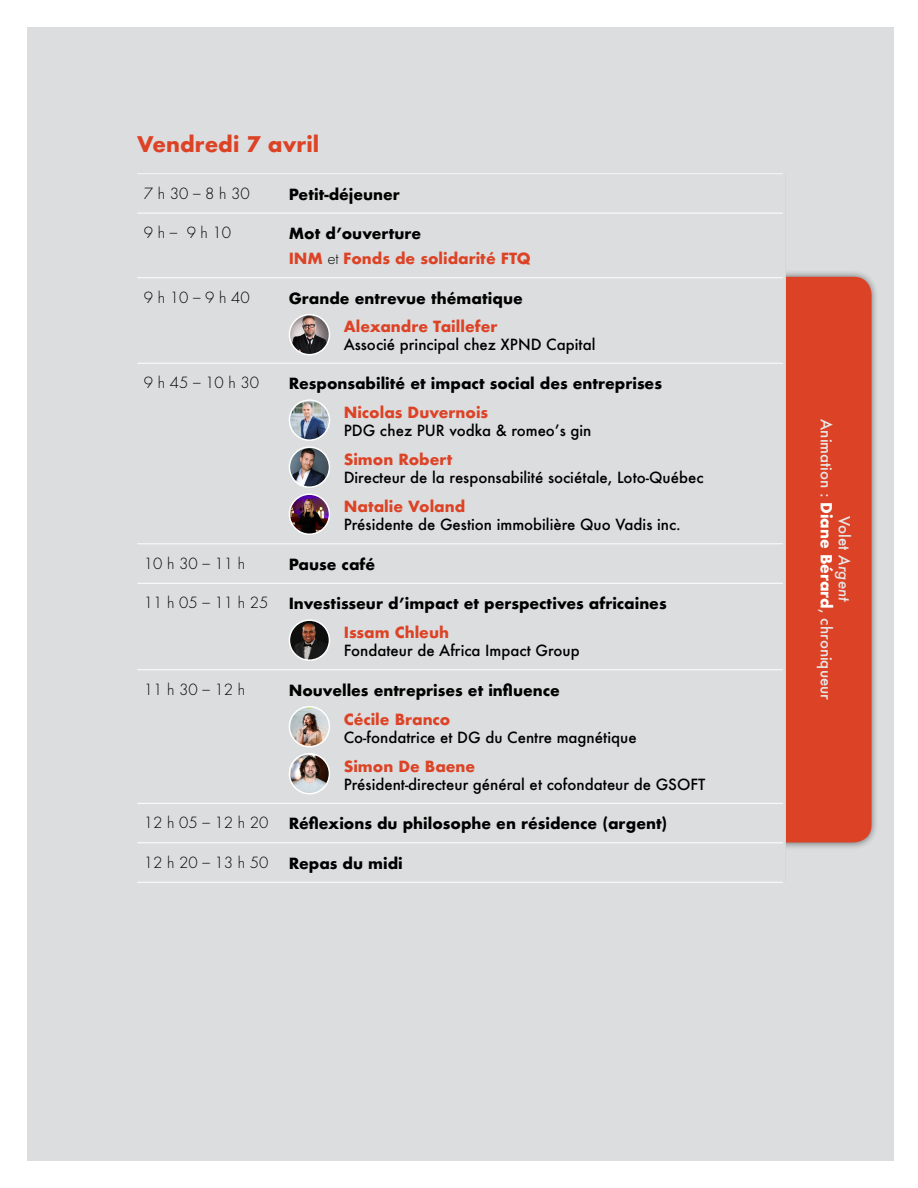
<style>
.page{position:relative;width:918px;height:1188px;background:#fff}
.page>*{position:absolute;margin:0;border:0;box-sizing:border-box;transform-origin:0 0}
.t1{font:700 21px "Futura";color:#dc4326}
.t2{font:500 15px "Futura";color:#000}
.t3{font:700 15px "Futura";color:#000}
.t4{font:700 15px/25.2px "Futura";color:#dc4326}
.t5{font:300 15px "Futura";color:#000}
.t6{font:500 15px/18px "Futura";color:#e6e7e8;text-align:center}
.s1{color:#000}
.s2{font-weight:300;color:#000}
.s3{font-style:italic}
.s4{font-weight:700;color:#fff}
</style>
<div class="page">
<div style="left:27px;top:27px;width:866px;height:1134px;background:#dcddde"></div>
<div style="left:744px;top:269px;width:135px;height:581px;background:#000;opacity:.5"></div>
<div style="left:752px;top:277px;width:120px;height:565px;background:#dc4326;border-radius:18px"></div>
<div style="left:136px;top:172px;width:648px;height:859px;background:#dcddde"></div>
<hr style="left:137px;top:213px;width:145px;height:1px;background:#fff">
<hr style="left:282px;top:213px;width:503px;height:1px;background:#fff">
<hr style="left:137px;top:277px;width:145px;height:1px;background:#fff">
<hr style="left:282px;top:277px;width:503px;height:1px;background:#fff">
<hr style="left:137px;top:363px;width:145px;height:1px;background:#fff">
<hr style="left:282px;top:363px;width:503px;height:1px;background:#fff">
<hr style="left:137px;top:543px;width:145px;height:1px;background:#fff">
<hr style="left:282px;top:543px;width:503px;height:1px;background:#fff">
<hr style="left:137px;top:583px;width:145px;height:1px;background:#fff">
<hr style="left:282px;top:583px;width:503px;height:1px;background:#fff">
<hr style="left:137px;top:669px;width:145px;height:1px;background:#fff">
<hr style="left:282px;top:669px;width:503px;height:1px;background:#fff">
<hr style="left:137px;top:803px;width:145px;height:1px;background:#fff">
<hr style="left:282px;top:803px;width:503px;height:1px;background:#fff">
<hr style="left:137px;top:842px;width:145px;height:1px;background:#fff">
<hr style="left:282px;top:842px;width:503px;height:1px;background:#fff">
<hr style="left:137px;top:882px;width:145px;height:1px;background:#fff">
<hr style="left:282px;top:882px;width:503px;height:1px;background:#fff">
<img style="left:289px;top:315px;width:40px;height:40px;border-radius:20px">
<div style="left:289px;top:314px;width:41px;height:41px;border:2px solid #fff;border-radius:50%"></div>
<img style="left:289px;top:400px;width:40px;height:40px;border-radius:20px">
<div style="left:289px;top:399px;width:41px;height:42px;border:2px solid #fff;border-radius:50%"></div>
<img style="left:289px;top:447px;width:40px;height:40px;border-radius:20px">
<div style="left:289px;top:446px;width:41px;height:42px;border:2px solid #fff;border-radius:50%"></div>
<img style="left:289px;top:494px;width:40px;height:40px;border-radius:20px">
<div style="left:289px;top:493px;width:41px;height:42px;border:2px solid #fff;border-radius:50%"></div>
<img style="left:289px;top:620px;width:40px;height:40px;border-radius:20px">
<div style="left:289px;top:619px;width:41px;height:42px;border:2px solid #fff;border-radius:50%"></div>
<img style="left:289px;top:707px;width:40px;height:40px;border-radius:20px">
<div style="left:289px;top:706px;width:41px;height:41px;border:2px solid #fff;border-radius:50%"></div>
<img style="left:289px;top:754px;width:40px;height:40px;border-radius:20px">
<div style="left:289px;top:753px;width:41px;height:41px;border:2px solid #fff;border-radius:50%"></div>
<div style="left:134px;top:170px;width:652px;height:863px;border:3px solid #dcddde"></div>
<h1 class="t1" style="left:137px;top:129px;width:184px">Vendredi 7 avril</h1>
<p class="t5" style="left:144px;top:184px;width:107px">7 h 30 – 8 h 30</p>
<p class="t3" style="left:289px;top:183px;width:113px">Petit-déjeuner</p>
<p class="t5" style="left:144px;top:223px;width:89px">9 h – 9 h 10</p>
<p class="t4" style="left:289px;top:221px;width:244px"><span class="s1">Mot d’ouverture<br></span>INM <span class="s2">et</span> Fonds de solidarité FTQ</p>
<p class="t5" style="left:144px;top:288px;width:107px">9 h 10 – 9 h 40</p>
<p class="t3" style="left:289px;top:287px;width:236px">Grande entrevue thématique</p>
<p class="t4" style="left:344px;top:313px;width:155px">Alexandre Taillefer</p>
<p class="t2" style="left:344px;top:334px;width:253px">Associé principal chez XPND Capital</p>
<p class="t5" style="left:144px;top:373px;width:117px">9 h 45 – 10 h 30</p>
<p class="t3" style="left:289px;top:373px;width:375px">Responsabilité et impact social des entreprises</p>
<p class="t4" style="left:344px;top:400px;width:146px">Nicolas Duvernois</p>
<p class="t2" style="left:344px;top:420px;width:249px">PDG chez PUR vodka &amp; romeo’s gin</p>
<p class="t4" style="left:344px;top:447px;width:110px">Simon Robert</p>
<p class="t2" style="left:344px;top:467px;width:361px">Directeur de la responsabilité sociétale, Loto-Québec</p>
<p class="t4" style="left:344px;top:494px;width:123px">Natalie Voland</p>
<p class="t2" style="left:344px;top:514px;width:339px">Présidente de Gestion immobilière Quo Vadis inc.</p>
<p class="t5" style="left:144px;top:554px;width:103px">10 h 30 – 11 h</p>
<p class="t3" style="left:289px;top:553px;width:88px">Pause café</p>
<p class="t5" style="left:144px;top:593px;width:126px">11 h 05 – 11 h 25</p>
<p class="t3" style="left:289px;top:593px;width:379px">Investisseur d’impact et perspectives africaines</p>
<p class="t4" style="left:344px;top:620px;width:107px">Issam Chleuh</p>
<p class="t2" style="left:344px;top:640px;width:238px">Fondateur de Africa Impact Group</p>
<p class="t5" style="left:144px;top:680px;width:103px">11 h 30 – 12 h</p>
<p class="t3" style="left:289px;top:679px;width:273px">Nouvelles entreprises et influence</p>
<p class="t4" style="left:344px;top:707px;width:108px">Cécile Branco</p>
<p class="t2" style="left:344px;top:727px;width:295px">Co-fondatrice et DG du Centre magnétique</p>
<p class="t4" style="left:344px;top:754px;width:133px">Simon De Baene</p>
<p class="t2" style="left:344px;top:774px;width:363px">Président-directeur général et cofondateur de GSOFT</p>
<p class="t5" style="left:144px;top:813px;width:126px">12 h 05 – 12 h 20</p>
<p class="t3" style="left:289px;top:813px;width:380px">Réflexions du philosophe en résidence (argent)</p>
<p class="t5" style="left:144px;top:853px;width:126px">12 h 20 – 13 h 50</p>
<p class="t3" style="left:289px;top:852px;width:116px">Repas du midi</p>
<p class="t6" style="left:853px;top:419px;width:282px;rotate:90deg">Volet <span class="s3">Argent<br></span>Animation : <span class="s4">Diane Bérard</span>, chroniqueur</p>
</div>
